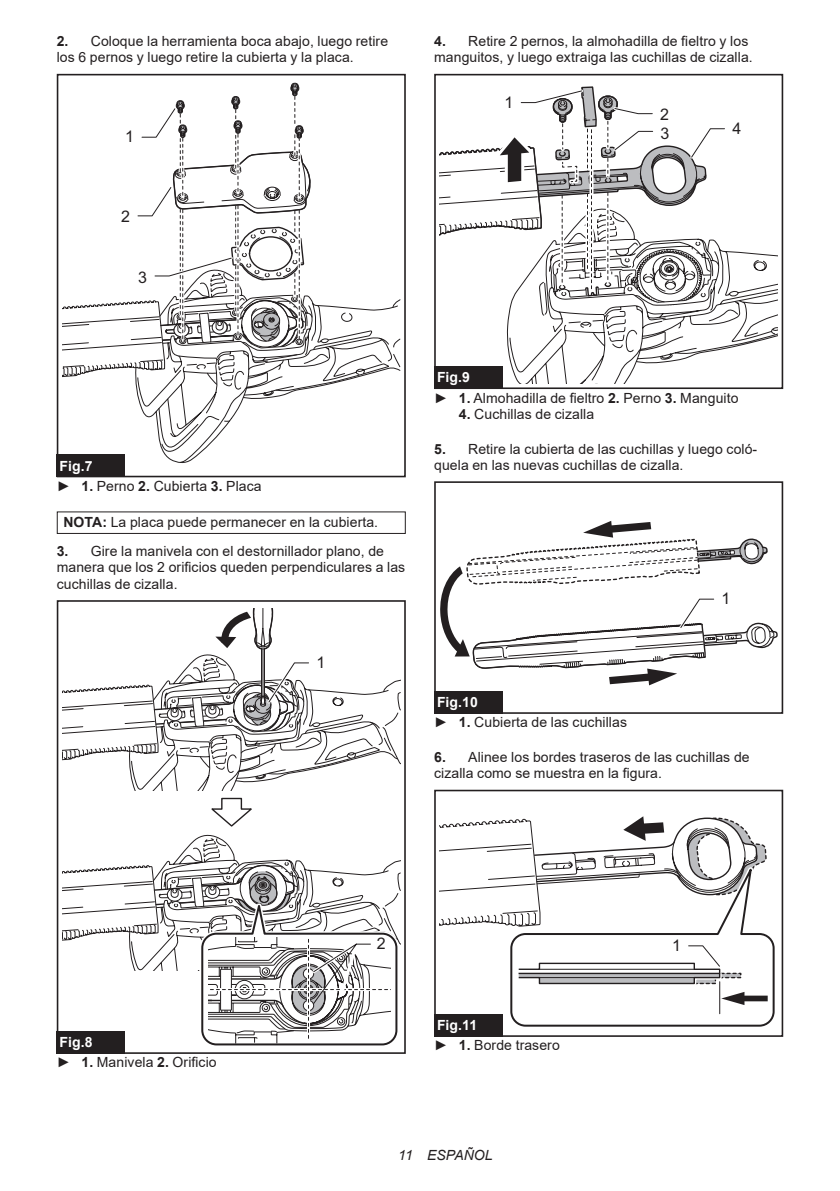
<style>
.page{position:relative;width:840px;height:1191px;background:#fff}
.page>*{position:absolute;margin:0;border:0;box-sizing:border-box;transform-origin:0 0}
.t1{font:16px/18.8px "Arial";color:#231f20}
.t2{font:14px/16.4px "Arial";letter-spacing:.005em;color:#231f20}
.t3{font:italic 14px "Arial";letter-spacing:.005em;color:#231f20}
.t4{font:700 14px "Arial";color:#fff}
.s1{font-weight:700}
.s2{font-weight:700;color:#fff}
</style>
<div class="page">
<div style="left:57px;top:74px;width:348px;height:403px;border:2px solid #231f20"></div>
<svg style="left:62px;top:82px;width:338px;height:381px"></svg>
<div style="left:57px;top:454px;width:68px;height:23px;background:#231f20"></div>
<div style="left:57px;top:511px;width:348px;height:23px;border:1px solid #231f20"></div>
<div style="left:57px;top:600px;width:348px;height:454px;border:2px solid #231f20"></div>
<svg style="left:62px;top:608px;width:338px;height:182px"></svg>
<svg style="left:62px;top:797px;width:339px;height:249px"></svg>
<div style="left:57px;top:1031px;width:68px;height:23px;background:#231f20"></div>
<svg style="left:509px;top:251px;width:268px;height:132px"></svg>
<div style="left:434px;top:74px;width:348px;height:315px;border:2px solid #231f20"></div>
<svg style="left:439px;top:86px;width:288px;height:274px"></svg>
<div style="left:434px;top:366px;width:68px;height:23px;background:#231f20"></div>
<div style="left:434px;top:481px;width:348px;height:233px;border:2px solid #231f20"></div>
<svg style="left:440px;top:521px;width:338px;height:164px"></svg>
<div style="left:434px;top:691px;width:68px;height:23px;background:#231f20"></div>
<svg style="left:510px;top:858px;width:265px;height:169px"></svg>
<hr style="left:718px;top:981px;width:1px;height:32px;background:#231f20">
<svg style="left:439px;top:816px;width:327px;height:113px"></svg>
<div style="left:434px;top:789px;width:348px;height:247px;border:2px solid #231f20"></div>
<svg style="left:518px;top:942px;width:249px;height:63px"></svg>
<div style="left:434px;top:1014px;width:68px;height:22px;background:#231f20"></div>
<p class="t2" style="left:57px;top:33px;width:333px"><span class="s1">2.</span> Coloque la herramienta boca abajo, luego retire los 6 pernos y luego retire la cubierta y la placa.</p>
<p class="t1" style="left:125px;top:127px;width:10px">1</p>
<p class="t1" style="left:121px;top:207px;width:10px">2</p>
<p class="t1" style="left:138px;top:268px;width:10px">3</p>
<p class="t2" style="left:434px;top:33px;width:320px"><span class="s1">4.</span> Retire 2 pernos, la almohadilla de fieltro y los manguitos, y luego extraiga las cuchillas de cizalla.</p>
<p class="t1" style="left:504px;top:93px;width:10px">1</p>
<p class="t1" style="left:659px;top:105px;width:11px">2<br>3</p>
<p class="t1" style="left:732px;top:119px;width:10px">4</p>
<p class="t4" style="left:85px;top:456px;width:9px">6</p>
<p class="t2" style="left:57px;top:455px;width:206px;line-height:20.2px"><span class="s2">Fig.7<br></span>► <span class="s1">1.</span> Perno <span class="s1">2.</span> Cubierta <span class="s1">3.</span> Placa</p>
<p class="t2" style="left:63px;top:514px;width:316px"><span class="s1">NOTA:</span> La placa puede permanecer en la cubierta.</p>
<p class="t2" style="left:57px;top:543px;width:350px"><span class="s1">3.</span> Gire la manivela con el destornillador plano, de manera que los 2 orificios queden perpendiculares a las cuchillas de cizalla.</p>
<p class="t1" style="left:316px;top:653px;width:10px">1</p>
<p class="t2" style="left:434px;top:367px;width:306px;line-height:20.2px"><span class="s2">Fig.9<br></span>► <span class="s1">1.</span> Almohadilla de fieltro <span class="s1">2.</span> Perno <span class="s1">3.</span> Manguito</p>
<p class="t2" style="left:458px;top:406px;width:137px"><span class="s1">4.</span> Cuchillas de cizalla</p>
<p class="t2" style="left:434px;top:440px;width:324px"><span class="s1">5.</span> Retire la cubierta de las cuchillas y luego coló&shy;quela en las nuevas cuchillas de cizalla.</p>
<p class="t1" style="left:721px;top:589px;width:10px">1</p>
<p class="t2" style="left:434px;top:692px;width:194px;line-height:20.2px"><span class="s2">Fig.10<br></span>► <span class="s1">1.</span> Cubierta de las cuchillas</p>
<p class="t2" style="left:434px;top:748px;width:317px"><span class="s1">6.</span> Alinee los bordes traseros de las cuchillas de cizalla como se muestra en la figura.</p>
<p class="t2" style="left:57px;top:1032px;width:161px;line-height:20.2px"><span class="s2">Fig.8<br></span>► <span class="s1">1.</span> Manivela <span class="s1">2.</span> Orificio</p>
<p class="t1" style="left:376px;top:934px;width:10px">2</p>
<p class="t2" style="left:434px;top:1015px;width:127px;line-height:20.2px"><span class="s2">Fig.11<br></span>► <span class="s1">1.</span> Borde trasero</p>
<p class="t1" style="left:671px;top:936px;width:10px">1</p>
<p class="t3" style="left:398px;top:1146px;width:96px">11 ESPAÑOL</p>
</div>
